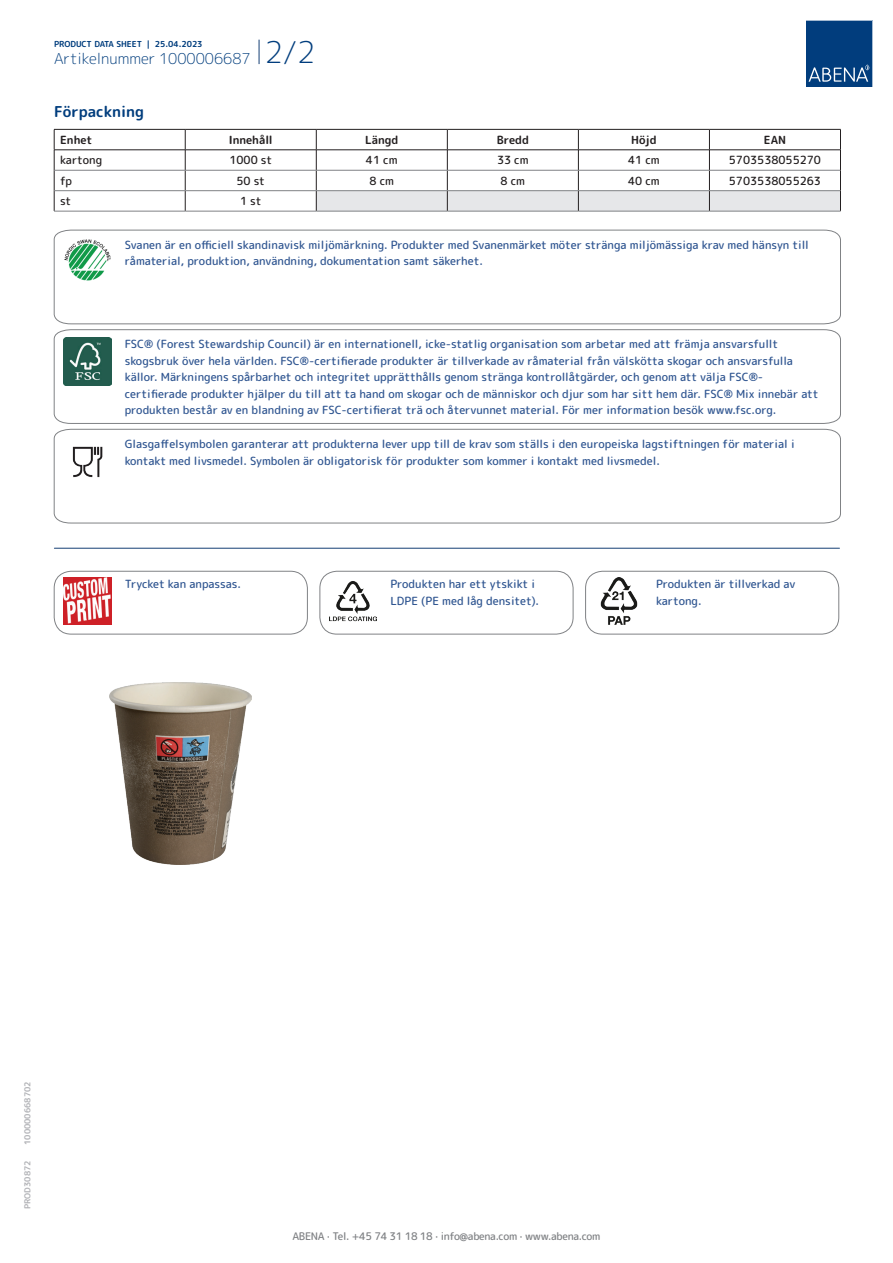
<style>
.page{position:relative;width:893px;height:1263px;background:#fff}
.page>*{position:absolute;margin:0;border:0;box-sizing:border-box;transform-origin:0 0}
.t1{font:300 15px "Rounded Mplus 1 c";color:#013d7d}
.t2{font:700 15px "Rounded Mplus 1 c";color:#013d7d}
.t3{font:500 11.25px/16.5px "Rounded Mplus 1 c";color:#305691}
.t4{font:500 11.25px "Rounded Mplus 1 c";color:#231f20}
.t5{font:700 11.25px "Rounded Mplus 1 c";color:#231f20}
.t6{font:500 10.5px "Rounded Mplus 1 c";letter-spacing:-.03em;color:#808285}
.t7{font:700 8.25px "Rounded Mplus 1 c";color:#013d7d}
.t8{font:700 8.25px "Rounded Mplus 1 c";color:#b2b3b7}
.s1{font-size:30px}
</style>
<div class="page">
<svg style="left:259px;top:40px;width:1px;height:24px"></svg>
<svg style="left:806px;top:20px;width:67px;height:67px;background:#144b86"></svg>
<hr style="left:54px;top:129px;width:131px;height:1px;background:#231f20">
<hr style="left:185px;top:129px;width:131px;height:1px;background:#231f20">
<hr style="left:316px;top:129px;width:131px;height:1px;background:#231f20">
<hr style="left:447px;top:129px;width:131px;height:1px;background:#231f20">
<hr style="left:578px;top:129px;width:131px;height:1px;background:#231f20">
<hr style="left:709px;top:129px;width:132px;height:1px;background:#231f20">
<hr style="left:54px;top:150px;width:131px;height:1px;background:#231f20">
<hr style="left:185px;top:150px;width:131px;height:1px;background:#231f20">
<svg style="left:54px;top:130px;width:1px;height:81px"></svg>
<svg style="left:185px;top:130px;width:1px;height:81px"></svg>
<svg style="left:316px;top:130px;width:525px;height:81px"></svg>
<hr style="left:54px;top:170px;width:131px;height:1px;background:#808285">
<hr style="left:185px;top:170px;width:131px;height:1px;background:#808285">
<hr style="left:316px;top:170px;width:131px;height:1px;background:#808285">
<hr style="left:447px;top:170px;width:131px;height:1px;background:#808285">
<hr style="left:578px;top:170px;width:131px;height:1px;background:#808285">
<hr style="left:709px;top:170px;width:131px;height:1px;background:#808285">
<hr style="left:54px;top:190px;width:131px;height:1px;background:#808285">
<hr style="left:185px;top:190px;width:131px;height:1px;background:#808285">
<hr style="left:316px;top:190px;width:131px;height:1px;background:#808285">
<hr style="left:447px;top:190px;width:131px;height:1px;background:#808285">
<hr style="left:578px;top:190px;width:131px;height:1px;background:#808285">
<hr style="left:709px;top:190px;width:131px;height:1px;background:#808285">
<hr style="left:54px;top:211px;width:131px;height:1px;background:#808285">
<hr style="left:185px;top:211px;width:131px;height:1px;background:#808285">
<hr style="left:316px;top:211px;width:131px;height:1px;background:#808285">
<hr style="left:447px;top:211px;width:131px;height:1px;background:#808285">
<hr style="left:578px;top:211px;width:131px;height:1px;background:#808285">
<hr style="left:709px;top:211px;width:132px;height:1px;background:#808285">
<svg style="left:54px;top:230px;width:787px;height:94px"></svg>
<svg style="left:54px;top:329px;width:787px;height:95px"></svg>
<svg style="left:54px;top:429px;width:787px;height:94px"></svg>
<hr style="left:54px;top:548px;width:785px;height:1px;background:#153f74">
<img style="left:64px;top:578px;width:47px;height:47px">
<div style="left:54px;top:571px;width:254px;height:63px;border:1px solid #808285;border-radius:17px"></div>
<img style="left:330px;top:581px;width:47px;height:41px">
<div style="left:320px;top:571px;width:253px;height:63px;border:1px solid #808285;border-radius:17px"></div>
<img style="left:600px;top:578px;width:38px;height:47px">
<div style="left:585px;top:571px;width:254px;height:63px;border:1px solid #808285;border-radius:17px"></div>
<img style="left:109px;top:682px;width:143px;height:183px">
<p class="t7" style="left:54px;top:38px;width:150px">PRODUCT DATA SHEET | 25.04.2023</p>
<h1 class="t1" style="left:54px;top:48px;width:263px">Artikelnummer 1000006687 <span class="s1">2/2</span></h1>
<h1 class="t2" style="left:54px;top:101px;width:92px">Förpackning</h1>
<p class="t5" style="left:60px;top:132px;width:34px">Enhet</p>
<p class="t5" style="left:229px;top:132px;width:45px">Innehåll</p>
<p class="t5" style="left:365px;top:132px;width:35px">Längd</p>
<p class="t5" style="left:497px;top:132px;width:34px">Bredd</p>
<p class="t5" style="left:631px;top:132px;width:27px">Höjd</p>
<p class="t5" style="left:764px;top:132px;width:24px">EAN</p>
<p class="t4" style="left:60px;top:152px;width:44px">kartong</p>
<p class="t4" style="left:229px;top:152px;width:44px">1000 st</p>
<p class="t4" style="left:366px;top:152px;width:33px">41 cm</p>
<p class="t4" style="left:497px;top:152px;width:33px">33 cm</p>
<p class="t4" style="left:628px;top:152px;width:33px">41 cm</p>
<p class="t4" style="left:729px;top:152px;width:94px">5703538055270</p>
<p class="t4" style="left:60px;top:173px;width:13px">fp</p>
<p class="t4" style="left:237px;top:173px;width:30px">50 st</p>
<p class="t4" style="left:369px;top:173px;width:26px">8 cm</p>
<p class="t4" style="left:501px;top:173px;width:26px">8 cm</p>
<p class="t4" style="left:628px;top:173px;width:33px">40 cm</p>
<p class="t4" style="left:729px;top:173px;width:94px">5703538055263</p>
<p class="t4" style="left:60px;top:193px;width:13px">st</p>
<p class="t4" style="left:240px;top:193px;width:23px">1 st</p>
<p class="t3" style="left:125px;top:236px;width:685px">Svanen är en officiell skandinavisk miljömärkning. Produkter med Svanenmärket möter stränga miljömässiga krav med hänsyn till råmaterial, produktion, användning, dokumentation samt säkerhet.</p>
<p class="t3" style="left:125px;top:336px;width:695px">FSC® (Forest Stewardship Council) är en internationell, icke-statlig organisation som arbetar med att främja ansvarsfullt skogsbruk över hela världen. FSC®-certifierade produkter är tillverkade av råmaterial från välskötta skogar och ansvarsfulla källor. Märkningens spårbarhet och integritet upprätthålls genom stränga kontrollåtgärder, och genom att välja FSC®- certifierade produkter hjälper du till att ta hand om skogar och de människor och djur som har sitt hem där. FSC® Mix innebär att produkten består av en blandning av FSC-certifierat trä och återvunnet material. För mer information besök www.fsc.org.</p>
<p class="t3" style="left:125px;top:436px;width:671px">Glasgaffelsymbolen garanterar att produkterna lever upp till de krav som ställs i den europeiska lagstiftningen för material i kontakt med livsmedel. Symbolen är obligatorisk för produkter som kommer i kontakt med livsmedel.</p>
<p class="t3" style="left:125px;top:576px;width:118px">Trycket kan anpassas.</p>
<p class="t3" style="left:390px;top:576px;width:150px">Produkten har ett ytskikt i<br>LDPE (PE med låg densitet).</p>
<p class="t3" style="left:656px;top:576px;width:141px">Produkten är tillverkad av kartong.</p>
<p class="t8" style="left:22px;top:1145px;width:65px;rotate:-90deg">100000668702</p>
<p class="t8" style="left:22px;top:1209px;width:50px;rotate:-90deg">PROD30872</p>
<p class="t6" style="left:292px;top:1229px;width:309px">ABENA · Tel. +45 74 31 18 18 · info@abena.com · www.abena.com</p>
</div>
